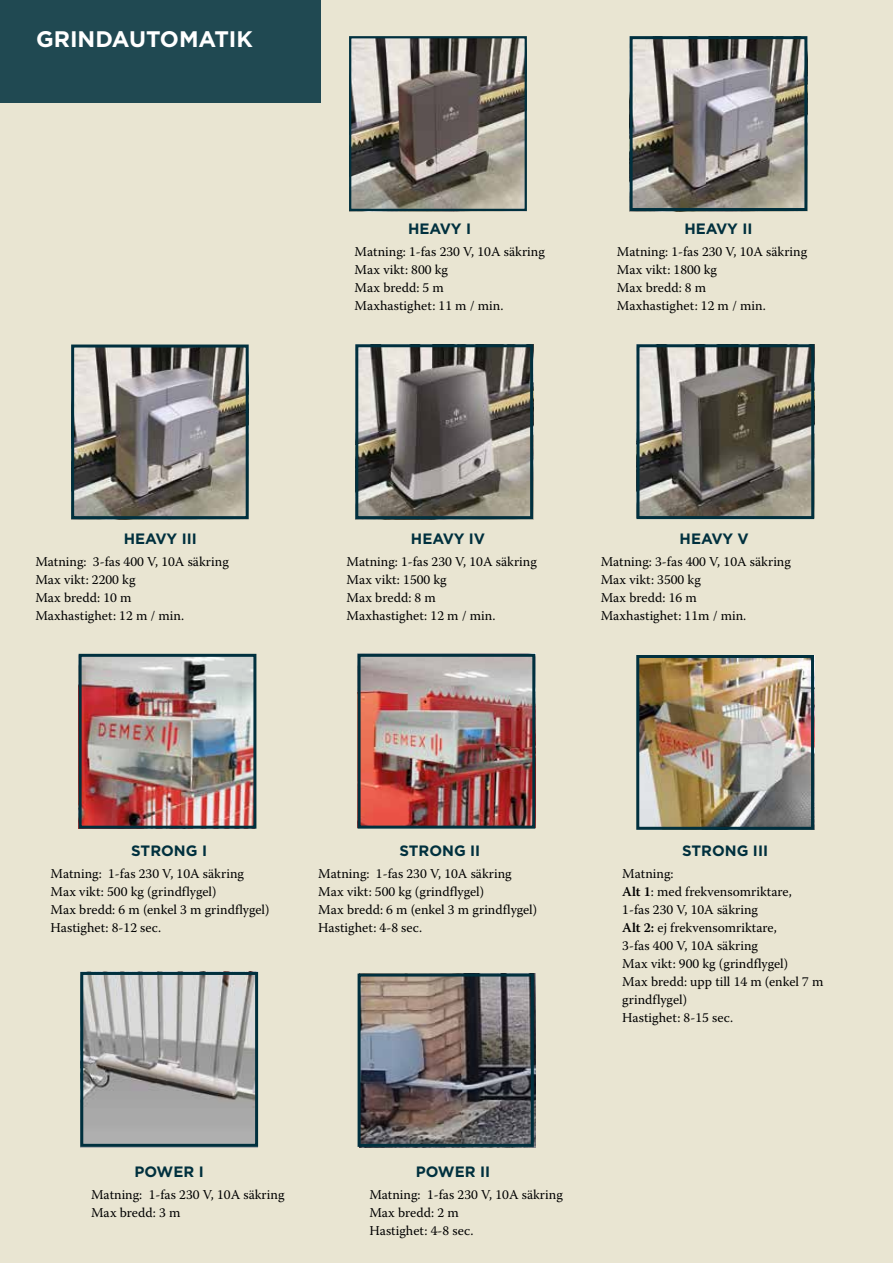
<style>
.page{position:relative;width:893px;height:1263px;background:#e9e5d2}
.page>*{position:absolute;margin:0;border:0;box-sizing:border-box;transform-origin:0 0}
.t1{font:700 22.5px "Gotham";color:#fff}
.t2{font:700 15px "Gotham";color:#00303e}
.t3{font:13.5px/18px "Warnock Pro";color:#000}
.s1{font-weight:600}
</style>
<div class="page">
<img style="left:352px;top:39px;width:172px;height:169px">
<div style="left:349px;top:36px;width:178px;height:175px;border:2px solid #00303e"></div>
<img style="left:75px;top:348px;width:170px;height:167px">
<img style="left:359px;top:348px;width:170px;height:167px">
<img style="left:634px;top:40px;width:169px;height:167px">
<img style="left:640px;top:348px;width:170px;height:167px">
<div style="left:71px;top:344px;width:178px;height:175px;border:3px solid #00303e"></div>
<div style="left:636px;top:344px;width:178px;height:175px;border:3px solid #00303e"></div>
<div style="left:630px;top:36px;width:177px;height:175px;border:3px solid #00303e"></div>
<div style="left:355px;top:344px;width:178px;height:175px;border:3px solid #00303e"></div>
<img style="left:640px;top:659px;width:170px;height:167px">
<img style="left:362px;top:658px;width:169px;height:167px">
<img style="left:83px;top:658px;width:169px;height:167px">
<div style="left:79px;top:654px;width:177px;height:175px;border:3px solid #00303e"></div>
<div style="left:636px;top:655px;width:178px;height:175px;border:3px solid #00303e"></div>
<div style="left:358px;top:654px;width:177px;height:175px;border:3px solid #00303e"></div>
<img style="left:362px;top:973px;width:173px;height:174px">
<img style="left:84px;top:976px;width:170px;height:167px">
<div style="left:80px;top:972px;width:178px;height:175px;border:3px solid #00303e"></div>
<div style="left:358px;top:973px;width:176px;height:174px;border:3px solid #00303e"></div>
<div style="left:0;top:0;width:321px;height:103px;background:#204952"></div>
<h1 class="t1" style="left:36px;top:26px;width:218px">GRINDAUTOMATIK</h1>
<p class="t2" style="left:124px;top:530px;width:75px">HEAVY III</p>
<p class="t2" style="left:408px;top:220px;width:65px">HEAVY I</p>
<p class="t2" style="left:684px;top:220px;width:70px">HEAVY II</p>
<p class="t3" style="left:355px;top:242px;width:192px">Matning: 1-fas 230 V, 10A säkring<br>Max vikt: 800 kg<br>Max bredd: 5 m<br>Maxhastighet: 11 m / min.</p>
<p class="t3" style="left:617px;top:242px;width:192px">Matning: 1-fas 230 V, 10A säkring<br>Max vikt: 1800 kg<br>Max bredd: 8 m<br>Maxhastighet: 12 m / min.</p>
<p class="t2" style="left:411px;top:530px;width:76px">HEAVY IV</p>
<p class="t2" style="left:680px;top:530px;width:71px">HEAVY V</p>
<p class="t3" style="left:35px;top:553px;width:195px">Matning: 3-fas 400 V, 10A säkring<br>Max vikt: 2200 kg<br>Max bredd: 10 m<br>Maxhastighet: 12 m / min.</p>
<p class="t3" style="left:347px;top:553px;width:192px">Matning: 1-fas 230 V, 10A säkring<br>Max vikt: 1500 kg<br>Max bredd: 8 m<br>Maxhastighet: 12 m / min.</p>
<p class="t3" style="left:601px;top:553px;width:192px">Matning: 3-fas 400 V, 10A säkring<br>Max vikt: 3500 kg<br>Max bredd: 16 m<br>Maxhastighet: 11m / min.</p>
<p class="t2" style="left:131px;top:841px;width:77px">STRONG I</p>
<p class="t2" style="left:399px;top:841px;width:82px">STRONG II</p>
<p class="t2" style="left:682px;top:841px;width:87px">STRONG III</p>
<p class="t3" style="left:51px;top:864px;width:220px">Matning: 1-fas 230 V, 10A säkring<br>Max vikt: 500 kg (grindflygel)<br>Max bredd: 6 m (enkel 3 m grindflygel)<br>Hastighet: 8-12 sec.</p>
<p class="t3" style="left:318px;top:864px;width:220px">Matning: 1-fas 230 V, 10A säkring<br>Max vikt: 500 kg (grindflygel)<br>Max bredd: 6 m (enkel 3 m grindflygel)<br>Hastighet: 4-8 sec.</p>
<p class="t3" style="left:622px;top:864px;width:203px">Matning:<br><span class="s1">Alt 1</span>: med frekvensomriktare,<br>1-fas 230 V, 10A säkring<br><span class="s1">Alt 2:</span> ej frekvensomriktare,<br>3-fas 400 V, 10A säkring<br>Max vikt: 900 kg (grindflygel)<br>Max bredd: upp till 14 m (enkel 7 m grindflygel)<br>Hastighet: 8-15 sec.</p>
<p class="t2" style="left:134px;top:1163px;width:71px">POWER I</p>
<p class="t2" style="left:416px;top:1163px;width:76px">POWER II</p>
<p class="t3" style="left:91px;top:1185px;width:195px">Matning: 1-fas 230 V, 10A säkring<br>Max bredd: 3 m</p>
<p class="t3" style="left:369px;top:1185px;width:195px">Matning: 1-fas 230 V, 10A säkring<br>Max bredd: 2 m<br>Hastighet: 4-8 sec.</p>
</div>
